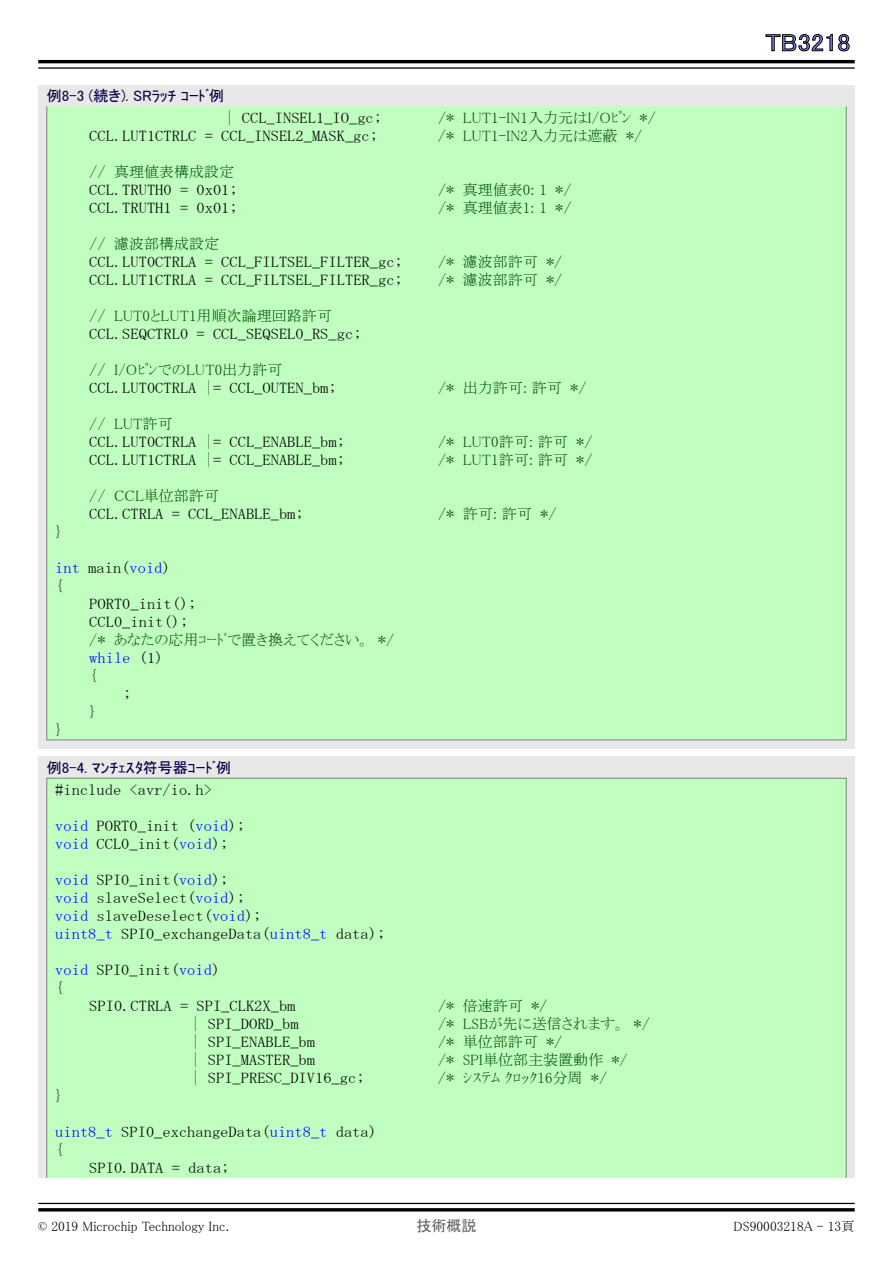
<style>
.page{position:relative;width:893px;height:1263px;background:#fff}
.page>*{position:absolute;margin:0;border:0;box-sizing:border-box;transform-origin:0 0}
.t1{font:24px "MS P Gothic";color:#8080ff;scale:1.1 1}
.t2{font:15px/18px "MS Mincho";color:#000;scale:1.1 1}
.t3{font:15px "MS P Mincho";color:#005000}
.t4{font:15px "MS P Gothic";color:#000040}
.t5{font:15px/18px "MS Mincho";color:#00f;scale:1.1 1}
.t6{font:15px "MS Mincho";color:#005000;scale:1.1 1}
.t7{font:15px "MS P Gothic";color:#646464}
.t8{font:13.5px "MS P Mincho";color:#000}
.s1{font-family:"MS Mincho"}
.s2{color:#000}
.s3{color:#00f}
.s4{font-family:"MS P Mincho"}
</style>
<div class="page">
<svg style="left:766px;top:34px;width:84px;height:17px"></svg>
<hr style="left:38px;top:60px;width:817px;height:3px;background:#000">
<hr style="left:38px;top:67px;width:817px;height:2px;background:#000">
<hr style="left:38px;top:1203px;width:817px;height:1px;background:#000">
<hr style="left:38px;top:1208px;width:817px;height:3px;background:#000">
<div style="left:38px;top:85px;width:817px;height:663px;background:#e8e8e8"></div>
<div style="left:47px;top:106px;width:799px;height:634px;background:#c0ffc0"></div>
<div style="left:38px;top:757px;width:817px;height:421px;background:#e8e8e8"></div>
<div style="left:47px;top:778px;width:799px;height:400px;background:#c0ffc0"></div>
<p class="t4" style="left:47px;top:88px;width:179px">例8-3 (続き). SRﾗｯﾁ ｺｰﾄﾞ例</p>
<p class="t2" style="left:225px;top:109px;width:144px">| CCL_INSEL1_IO_gc;</p>
<p class="t3" style="left:438px;top:110px;width:220px"><span class="s1">/*</span> LUT1-IN1入力元はI/Oﾋﾟﾝ <span class="s1">*/</span></p>
<p class="t2" style="left:89px;top:127px;width:264px">CCL.LUT1CTRLC = CCL_INSEL2_MASK_gc;</p>
<p class="t3" style="left:438px;top:128px;width:206px"><span class="s1">/*</span> LUT1-IN2入力元は遮蔽 <span class="s1">*/</span></p>
<p class="t3" style="left:89px;top:164px;width:146px"><span class="s1">//</span> 真理値表構成設定</p>
<p class="t2" style="left:89px;top:181px;width:137px">CCL.TRUTH0 = 0x01;</p>
<p class="t3" style="left:438px;top:182px;width:135px"><span class="s1">/*</span> 真理値表0: 1 <span class="s1">*/</span></p>
<p class="t2" style="left:89px;top:199px;width:137px">CCL.TRUTH1 = 0x01;</p>
<p class="t3" style="left:438px;top:200px;width:135px"><span class="s1">/*</span> 真理値表1: 1 <span class="s1">*/</span></p>
<p class="t3" style="left:89px;top:236px;width:131px"><span class="s1">//</span> 濾波部構成設定</p>
<p class="t2" style="left:89px;top:253px;width:286px">CCL.LUT0CTRLA = CCL_FILTSEL_FILTER_gc;</p>
<p class="t3" style="left:438px;top:254px;width:126px"><span class="s1">/*</span> 濾波部許可 <span class="s1">*/</span></p>
<p class="t2" style="left:89px;top:271px;width:287px">CCL.LUT1CTRLA = CCL_FILTSEL_FILTER_gc;</p>
<p class="t3" style="left:438px;top:272px;width:126px"><span class="s1">/*</span> 濾波部許可 <span class="s1">*/</span></p>
<p class="t3" style="left:89px;top:308px;width:244px"><span class="s1">//</span> LUT0とLUT1用順次論理回路許可</p>
<p class="t2" style="left:89px;top:325px;width:249px">CCL.SEQCTRL0 = CCL_SEQSEL0_RS_gc;</p>
<p class="t3" style="left:89px;top:362px;width:194px"><span class="s1">//</span> I/OﾋﾟﾝでのLUT0出力許可</p>
<p class="t2" style="left:89px;top:379px;width:227px">CCL.LUT0CTRLA |= CCL_OUTEN_bm;</p>
<p class="t3" style="left:438px;top:380px;width:150px"><span class="s1">/*</span> 出力許可: 許可 <span class="s1">*/</span></p>
<p class="t3" style="left:89px;top:416px;width:85px"><span class="s1">//</span> LUT許可</p>
<p class="t2" style="left:89px;top:433px;width:234px">CCL.LUT0CTRLA |= CCL_ENABLE_bm;</p>
<p class="t3" style="left:438px;top:434px;width:156px"><span class="s1">/*</span> LUT0許可: 許可 <span class="s1">*/</span></p>
<p class="t2" style="left:89px;top:451px;width:234px">CCL.LUT1CTRLA |= CCL_ENABLE_bm;</p>
<p class="t3" style="left:438px;top:452px;width:156px"><span class="s1">/*</span> LUT1許可: 許可 <span class="s1">*/</span></p>
<p class="t3" style="left:89px;top:488px;width:131px"><span class="s1">//</span> CCL単位部許可</p>
<p class="t2" style="left:89px;top:505px;width:197px">CCL.CTRLA = CCL_ENABLE_bm;</p>
<p class="t3" style="left:438px;top:506px;width:120px"><span class="s1">/*</span> 許可: 許可 <span class="s1">*/</span></p>
<p class="t2" style="left:55px;top:523px;width:9px">}</p>
<p class="t5" style="left:55px;top:559px;width:106px">int <span class="s2">main(</span>void<span class="s2">) {</span></p>
<p class="t2" style="left:89px;top:595px;width:99px">PORT0_init();<br>CCL0_init();</p>
<p class="t3" style="left:89px;top:632px;width:307px"><span class="s1">/*</span> あなたの応用ｺｰﾄﾞで置き換えてください。 <span class="s1">*/</span></p>
<p class="t5" style="left:89px;top:649px;width:69px">while <span class="s2">(1)</span></p>
<p class="t2" style="left:89px;top:667px;width:9px">{</p>
<p class="t2" style="left:123px;top:685px;width:9px">;</p>
<p class="t2" style="left:89px;top:703px;width:9px">}</p>
<p class="t2" style="left:55px;top:721px;width:9px">}</p>
<p class="t4" style="left:47px;top:760px;width:186px">例8-4. ﾏﾝﾁｪｽﾀ符号器ｺｰﾄﾞ例</p>
<p class="t2" style="left:55px;top:781px;width:144px">#include &lt;avr/io.h&gt;</p>
<p class="t2" style="left:55px;top:817px;width:174px"><span class="s3">void</span> PORT0_init (<span class="s3">void</span>); <span class="s3">void</span> CCL0_init(<span class="s3">void</span>);</p>
<p class="t2" style="left:55px;top:871px;width:301px"><span class="s3">void</span> SPI0_init(<span class="s3">void</span>);<br><span class="s3">void</span> slaveSelect(<span class="s3">void</span>);<br><span class="s3">void</span> slaveDeselect(<span class="s3">void</span>);<br><span class="s3">uint8_t</span> SPI0_exchangeData(<span class="s3">uint8_t</span> data);</p>
<p class="t2" style="left:55px;top:961px;width:151px"><span class="s3">void</span> SPI0_init(<span class="s3">void</span>) {</p>
<p class="t2" style="left:89px;top:997px;width:189px">SPI0.CTRLA = SPI_CLK2X_bm</p>
<p class="t6" style="left:438px;top:998px;width:101px">/* <span class="s4">倍速許可</span> */</p>
<p class="t2" style="left:191px;top:1015px;width:99px">| SPI_DORD_bm</p>
<p class="t3" style="left:438px;top:1016px;width:214px"><span class="s1">/*</span> LSBが先に送信されます。 <span class="s1">*/</span></p>
<p class="t2" style="left:191px;top:1033px;width:114px">| SPI_ENABLE_bm</p>
<p class="t3" style="left:438px;top:1034px;width:126px"><span class="s1">/*</span> 単位部許可 <span class="s1">*/</span></p>
<p class="t2" style="left:191px;top:1051px;width:114px">| SPI_MASTER_bm</p>
<p class="t3" style="left:438px;top:1052px;width:191px"><span class="s1">/*</span> SPI単位部主装置動作 <span class="s1">*/</span></p>
<p class="t2" style="left:191px;top:1069px;width:159px">| SPI_PRESC_DIV16_gc;</p>
<p class="t3" style="left:438px;top:1070px;width:171px"><span class="s1">/*</span> ｼｽﾃﾑ ｸﾛｯｸ16分周 <span class="s1">*/</span></p>
<p class="t2" style="left:55px;top:1087px;width:9px">}</p>
<p class="t2" style="left:55px;top:1123px;width:294px"><span class="s3">uint8_t</span> SPI0_exchangeData(<span class="s3">uint8_t</span> data)</p>
<p class="t2" style="left:55px;top:1141px;width:9px">{</p>
<p class="t2" style="left:89px;top:1159px;width:129px">SPI0.DATA = data;</p>
<h1 class="t1" style="left:765px;top:30px;width:79px">TB3218</h1>
<p class="t8" style="left:38px;top:1219px;width:193px">© 2019 Microchip Technology Inc.</p>
<p class="t7" style="left:416px;top:1218px;width:61px">技術概説</p>
<p class="t8" style="left:734px;top:1219px;width:123px">DS90003218A - 13頁</p>
</div>
